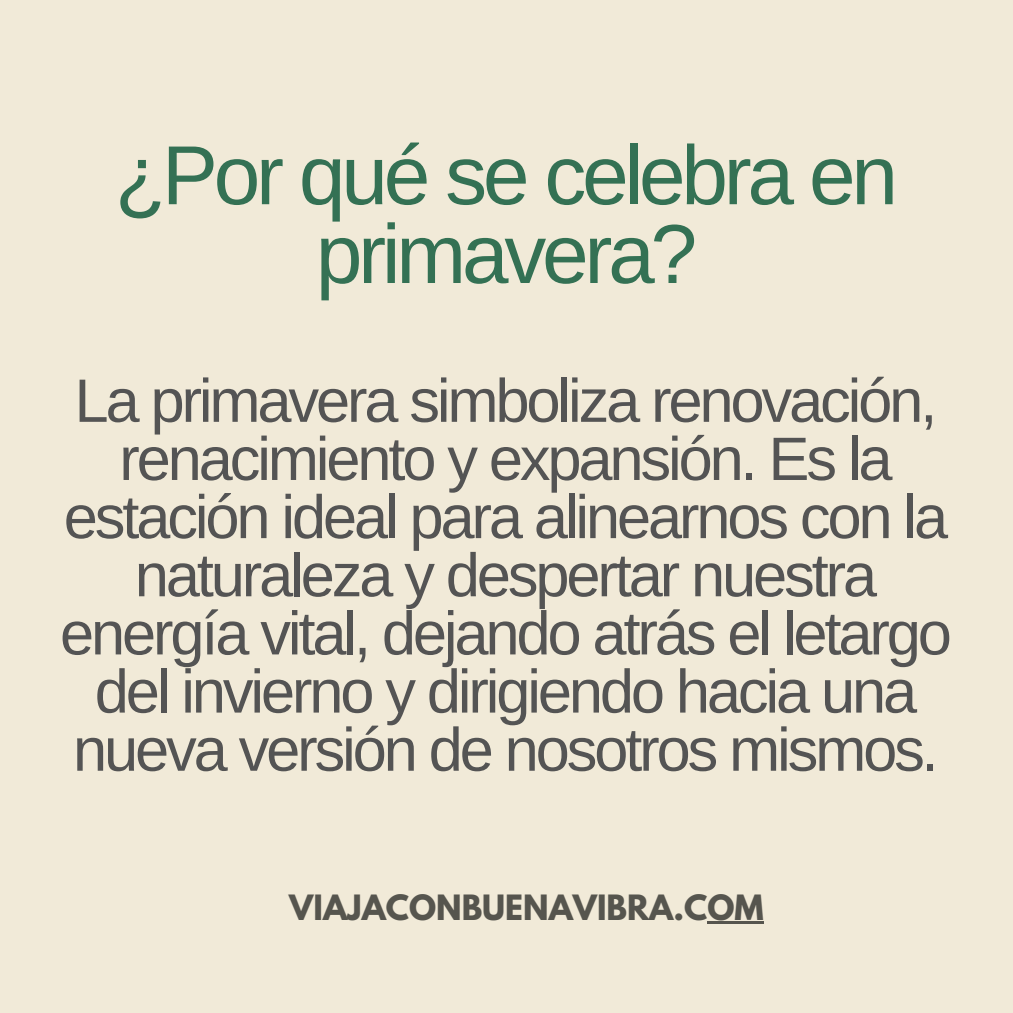
<style>
.page{position:relative;width:1013px;height:1013px;background:#fff}
.page>*{position:absolute;margin:0;border:0;box-sizing:border-box;transform-origin:0 0}
.t1{font:83.75px/78.8px "Arimo";letter-spacing:-.05em;color:#347154;text-align:center}
.t2{font:61.25px/58.1px "Arimo";letter-spacing:-.05em;color:#545454;text-align:center}
.t3{font:700 30.88px "League Spartan";color:#56554e}
</style>
<div class="page">
<div style="left:0;top:0;width:1012px;height:1012px;background:#f1ead8"></div>
<hr style="left:707px;top:921px;width:57px;height:3px;background:#56554e">
<h1 class="t1" style="left:115px;top:136px;width:784px">¿Por qué se celebra en primavera?</h1>
<h2 class="t2" style="left:60px;top:371px;width:893px">La primavera simboliza renovación, renacimiento y expansión. Es la estación ideal para alinearnos con la naturaleza y despertar nuestra energía vital, dejando atrás el letargo del invierno y dirigiendo hacia una nueva versión de nosotros mismos.</h2>
<p class="t3" style="left:289px;top:891px;width:476px">VIAJACONBUENAVIBRA.COM</p>
</div>
